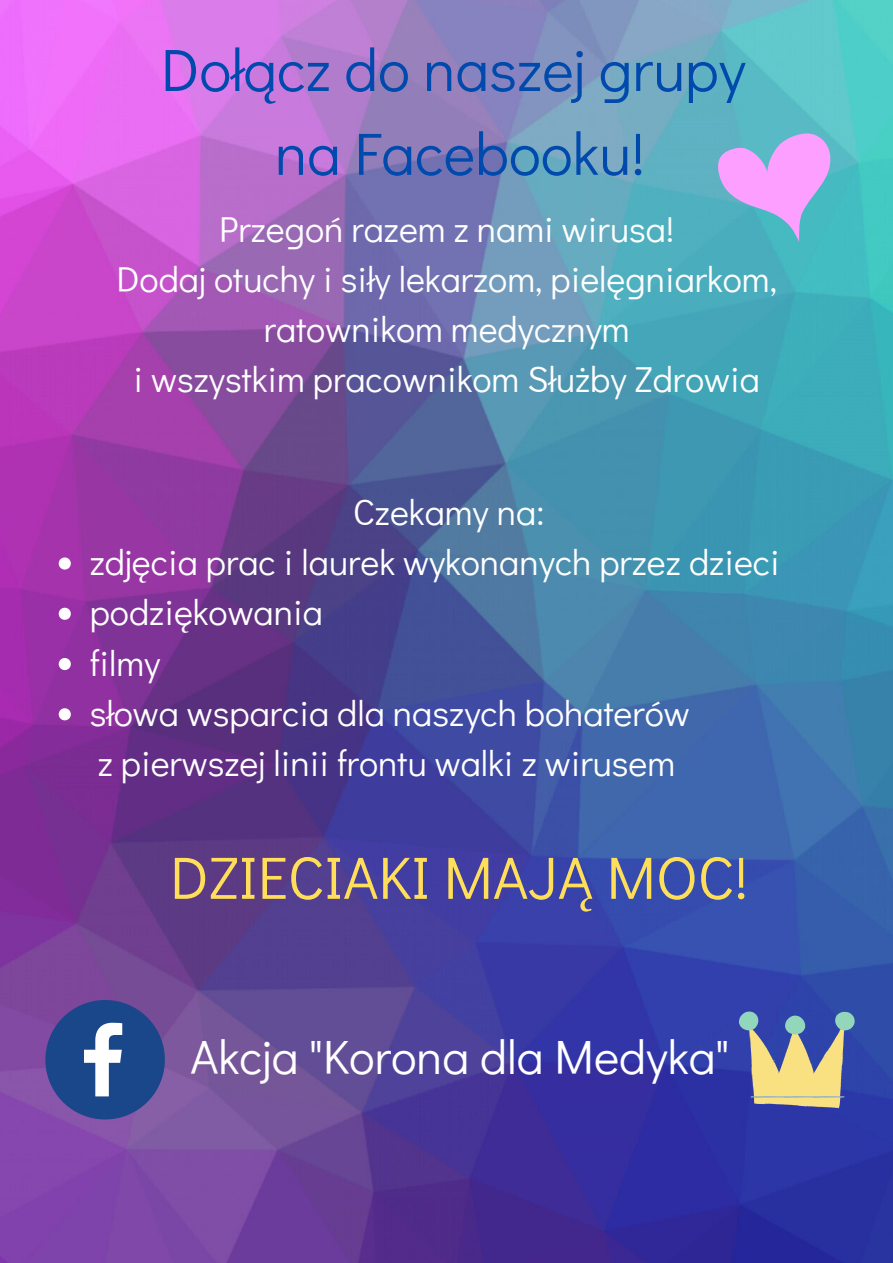
<style>
.page{position:relative;width:893px;height:1263px;background:#fff}
.page>*{position:absolute;margin:0;border:0;box-sizing:border-box;transform-origin:0 0}
.t1{font:60px/83.8px "Didact Gothic";color:#004aad;text-align:center}
.t2{font:60px "Didact Gothic";color:#ffde59}
.t3{font:48px "Didact Gothic";color:#fff}
.t4{font:36px/50.2px "Didact Gothic";color:#fff}
</style>
<div class="page">
<img style="left:0;top:0;width:893px;height:1263px">
<svg style="left:59px;top:557px;width:12px;height:12px"></svg>
<svg style="left:59px;top:608px;width:12px;height:12px"></svg>
<svg style="left:59px;top:658px;width:12px;height:12px"></svg>
<svg style="left:59px;top:708px;width:12px;height:12px"></svg>
<svg style="left:717px;top:133px;width:113px;height:109px;background:#a8a9e1"></svg>
<svg style="left:45px;top:1000px;width:120px;height:119px;background:#485c9a"></svg>
<svg style="left:739px;top:1011px;width:115px;height:97px;background:#909398"></svg>
<h1 class="t1" style="left:161px;top:26px;width:586px">Dołącz do naszej grupy na Facebooku!</h1>
<p class="t4" style="left:116px;top:202px;width:662px;text-align:center">Przegoń razem z nami wirusa!<br>Dodaj otuchy i siły lekarzom, pielęgniarkom, ratownikom medycznym<br>i wszystkim pracownikom Służby Zdrowia</p>
<p class="t4" style="left:353px;top:486px;width:193px">Czekamy na:</p>
<p class="t4" style="left:90px;top:536px;width:691px">zdjęcia prac i laurek wykonanych przez dzieci podziękowania<br>filmy<br>słowa wsparcia dla naszych bohaterów<br>z pierwszej linii frontu walki z wirusem</p>
<h1 class="t2" style="left:170px;top:836px;width:579px">DZIECIAKI MAJĄ MOC!</h1>
<h2 class="t3" style="left:190px;top:1024px;width:540px">Akcja "Korona dla Medyka"</h2>
</div>
